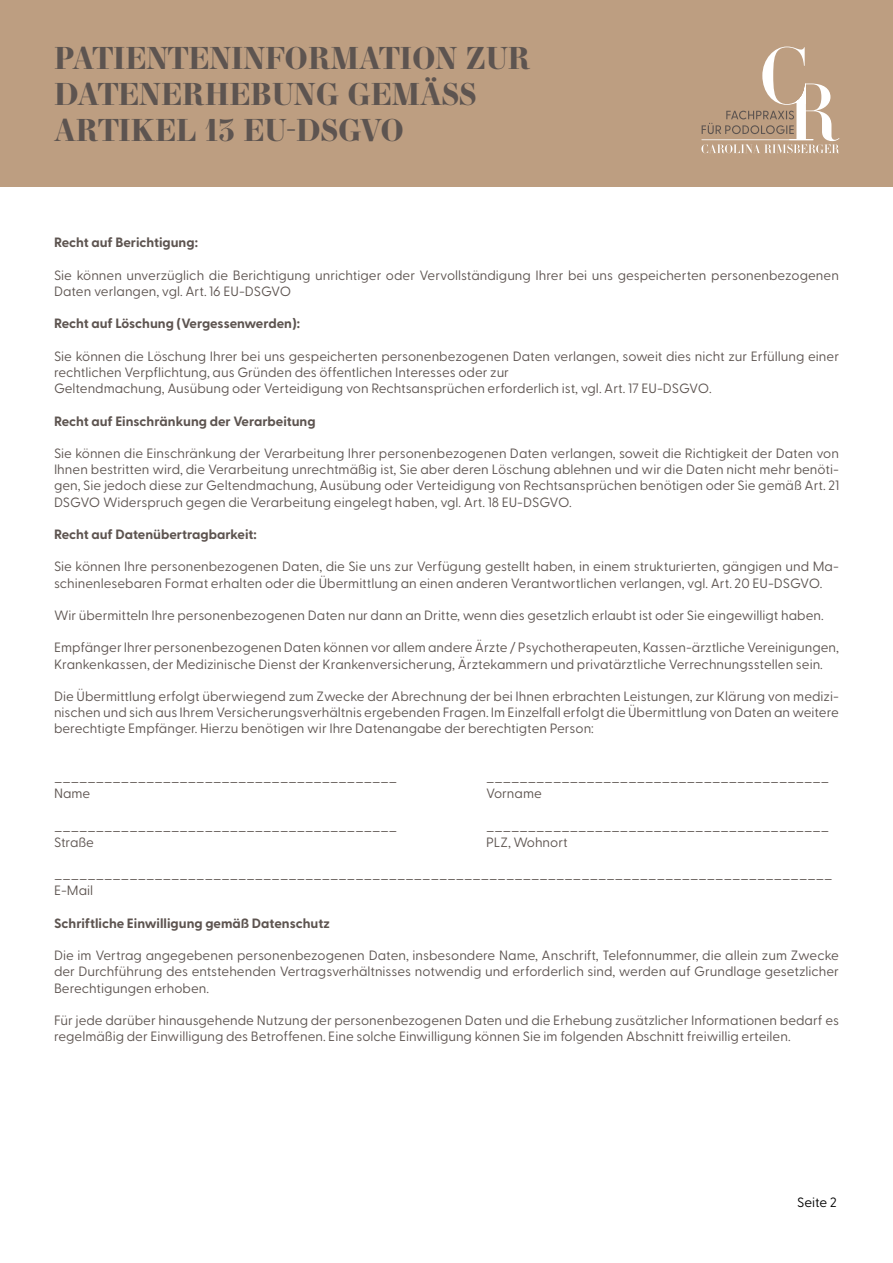
<style>
.page{position:relative;width:893px;height:1263px;background:#fff}
.page>*{position:absolute;margin:0;border:0;box-sizing:border-box;transform-origin:0 0}
.t1{font:700 30px/36px "Essonnes Display";color:#5d5450}
.t2{font:13.5px/16.2px "Greycliff CF";color:#5d5450}
.t3{font:700 13.5px "Greycliff CF";color:#5d5450}
.t4{font:13.5px "Greycliff CF";letter-spacing:-.005em;color:#000}
</style>
<div class="page">
<div style="left:0;top:0;width:893px;height:186px;background:#bd9e81"></div>
<svg style="left:701px;top:47px;width:139px;height:106px"></svg>
<h1 class="t1" style="left:54px;top:39px;width:478px">PATIENTENINFORMATION ZUR<br>DATENERHEBUNG GEMÄSS<br>ARTIKEL 13 EU-DSGVO</h1>
<p class="t3" style="left:54px;top:232px;width:145px">Recht auf Berichtigung:</p>
<p class="t2" style="left:54px;top:266px;width:786px">Sie können unverzüglich die Berichtigung unrichtiger oder Vervollständigung Ihrer bei uns gespeicherten personenbezogenen<br>Daten verlangen, vgl. Art. 16 EU-DSGVO</p>
<p class="t3" style="left:54px;top:313px;width:248px">Recht auf Löschung (Vergessenwerden):</p>
<p class="t2" style="left:54px;top:347px;width:787px">Sie können die Löschung Ihrer bei uns gespeicherten personenbezogenen Daten verlangen, soweit dies nicht zur Erfüllung einer rechtlichen Verpflichtung, aus Gründen des öffentlichen Interesses oder zur<br>Geltendmachung, Ausübung oder Verteidigung von Rechtsansprüchen erforderlich ist, vgl. Art. 17 EU-DSGVO.</p>
<p class="t3" style="left:54px;top:410px;width:263px">Recht auf Einschränkung der Verarbeitung</p>
<p class="t2" style="left:54px;top:444px;width:786px;text-align:justify">Sie können die Einschränkung der Verarbeitung Ihrer personenbezogenen Daten verlangen, soweit die Richtigkeit der Daten von Ihnen bestritten wird, die Verarbeitung unrechtmäßig ist, Sie aber deren Löschung ablehnen und wir die Daten nicht mehr benöti&shy;gen, Sie jedoch diese zur Geltendmachung, Ausübung oder Verteidigung von Rechtsansprüchen benötigen oder Sie gemäß Art. 21<br>DSGVO Widerspruch gegen die Verarbeitung eingelegt haben, vgl. Art. 18 EU-DSGVO.</p>
<p class="t3" style="left:54px;top:524px;width:204px">Recht auf Datenübertragbarkeit:</p>
<p class="t2" style="left:54px;top:557px;width:786px">Sie können Ihre personenbezogenen Daten, die Sie uns zur Verfügung gestellt haben, in einem strukturierten, gängigen und Ma&shy;schinenlesebaren Format erhalten oder die Übermittlung an einen anderen Verantwortlichen verlangen, vgl. Art. 20 EU-DSGVO.</p>
<p class="t2" style="left:54px;top:606px;width:771px">Wir übermitteln Ihre personenbezogenen Daten nur dann an Dritte, wenn dies gesetzlich erlaubt ist oder Sie eingewilligt haben.</p>
<p class="t2" style="left:54px;top:638px;width:787px">Empfänger Ihrer personenbezogenen Daten können vor allem andere Ärzte / Psychotherapeuten, Kassen-ärztliche Vereinigungen,<br>Krankenkassen, der Medizinische Dienst der Krankenversicherung, Ärztekammern und privatärztliche Verrechnungsstellen sein.</p>
<p class="t2" style="left:54px;top:687px;width:786px;text-align:justify">Die Übermittlung erfolgt überwiegend zum Zwecke der Abrechnung der bei Ihnen erbrachten Leistungen, zur Klärung von medizi&shy;nischen und sich aus Ihrem Versicherungsverhältnis ergebenden Fragen. Im Einzelfall erfolgt die Übermittlung von Daten an weitere berechtigte Empfänger. Hierzu benötigen wir Ihre Datenangabe der berechtigten Person:</p>
<p class="t2" style="left:54px;top:768px;width:345px">_________________________________________</p>
<p class="t2" style="left:486px;top:768px;width:345px">_________________________________________</p>
<p class="t2" style="left:54px;top:784px;width:38px">Name</p>
<p class="t2" style="left:486px;top:784px;width:57px">Vorname</p>
<p class="t2" style="left:54px;top:817px;width:345px">_________________________________________</p>
<p class="t2" style="left:486px;top:817px;width:345px">_________________________________________</p>
<p class="t2" style="left:54px;top:833px;width:42px">Straße</p>
<p class="t2" style="left:486px;top:833px;width:83px">PLZ, Wohnort</p>
<p class="t2" style="left:54px;top:865px;width:780px">_____________________________________________________________________________________________<br>E-Mail</p>
<p class="t3" style="left:54px;top:913px;width:277px">Schriftliche Einwilligung gemäß Datenschutz</p>
<p class="t2" style="left:54px;top:946px;width:787px;text-align:justify">Die im Vertrag angegebenen personenbezogenen Daten, insbesondere Name, Anschrift, Telefonnummer, die allein zum Zwecke der Durchführung des entstehenden Vertragsverhältnisses notwendig und erforderlich sind, werden auf Grundlage gesetzlicher Berechtigungen erhoben.</p>
<p class="t2" style="left:54px;top:1011px;width:786px">Für jede darüber hinausgehende Nutzung der personenbezogenen Daten und die Erhebung zusätzlicher Informationen bedarf es regelmäßig der Einwilligung des Betroffenen. Eine solche Einwilligung können Sie im folgenden Abschnitt freiwillig erteilen.</p>
<p class="t4" style="left:797px;top:1192px;width:41px">Seite 2</p>
</div>
